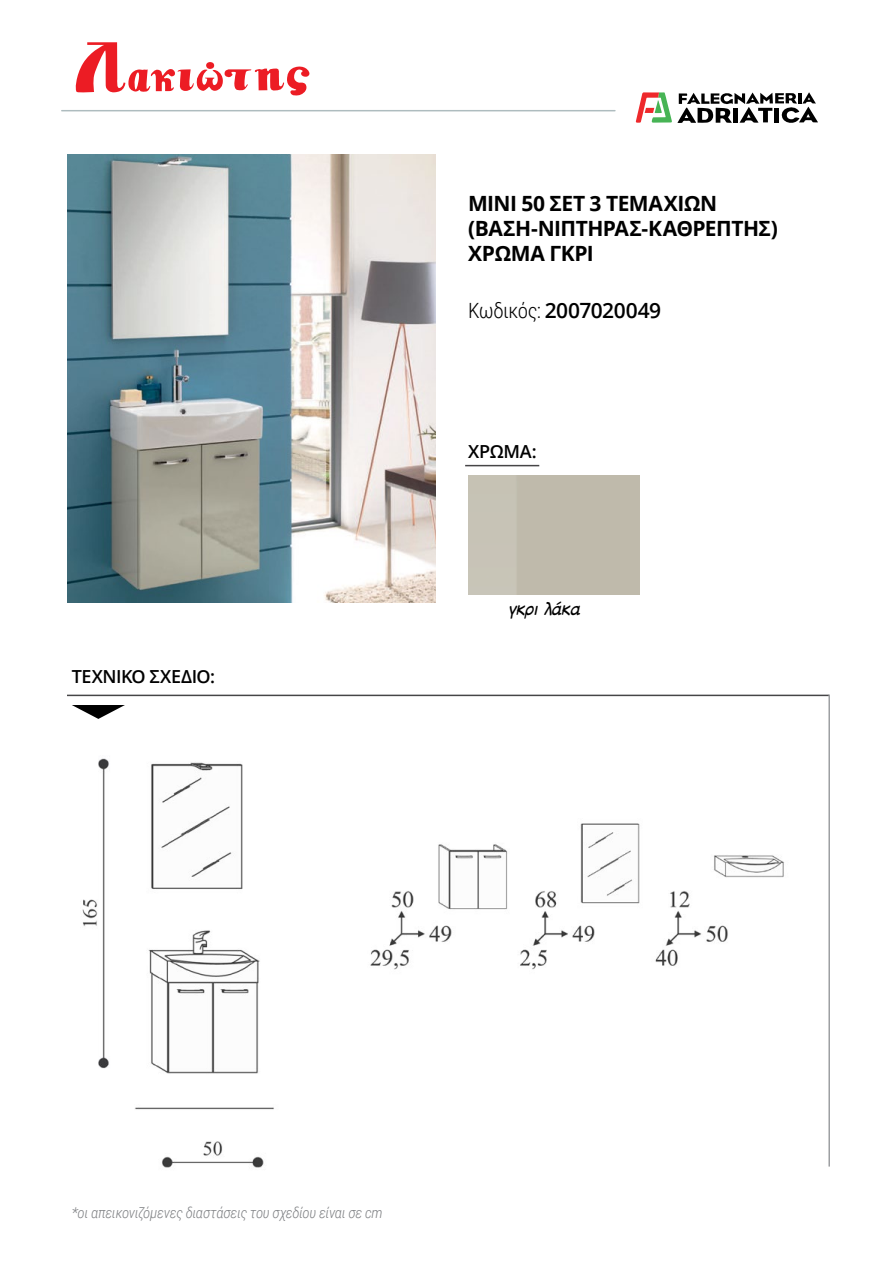
<style>
.page{position:relative;width:893px;height:1263px;background:#fff}
.page>*{position:absolute;margin:0;border:0;box-sizing:border-box;transform-origin:0 0}
.t1{font:700 21px/25.2px "Open Sans";letter-spacing:-.02em;color:#000}
.t2{font:600 21px "Open Sans";letter-spacing:-.025em;color:#000}
.t3{font:600 18px "Open Sans";letter-spacing:-.02em;color:#000}
.t4{font:italic 18px "PF Action Hero";letter-spacing:-.055em;color:#000}
.t5{font:italic 300 15px "Roboto Condensed";letter-spacing:-.025em;color:#808285}
.s1{font-family:"Roboto Condensed";font-weight:300}
</style>
<div class="page">
<img style="left:67px;top:155px;width:368px;height:448px">
<hr style="left:62px;top:110px;width:553px;height:1px;background:#aebcbf">
<svg style="left:636px;top:92px;width:182px;height:31px"></svg>
<svg style="left:75px;top:42px;width:235px;height:54px"></svg>
<hr style="left:67px;top:695px;width:762px;height:1px;background:#464547">
<hr style="left:828px;top:695px;width:2px;height:471px;background:#9d9fa2">
<svg style="left:72px;top:705px;width:53px;height:14px"></svg>
<img style="left:82px;top:758px;width:192px;height:410px">
<img style="left:520px;top:823px;width:120px;height:147px">
<img style="left:655px;top:855px;width:129px;height:111px">
<img style="left:370px;top:844px;width:138px;height:126px">
<hr style="left:465px;top:465px;width:74px;height:1px;background:#464547">
<p class="t3" style="left:72px;top:664px;width:145px">ΤΕΧΝΙΚΟ ΣΧΕΔΙΟ:</p>
<p class="t1" style="left:468px;top:190px;width:311px">ΜΙΝΙ 50 ΣΕΤ 3 ΤΕΜΑΧΙΩΝ (ΒΑΣΗ-ΝΙΠΤΗΡΑΣ-ΚΑΘΡΕΠΤΗΣ)<br>ΧΡΩΜΑ ΓΚΡΙ</p>
<p class="t2" style="left:468px;top:296px;width:194px"><span class="s1">Κωδικός:</span> 2007020049</p>
<p class="t3" style="left:468px;top:439px;width:70px">ΧΡΩΜΑ:</p>
<p class="t4" style="left:507px;top:597px;width:74px">γκρι λάκα</p>
<p class="t5" style="left:72px;top:1202px;width:312px">*οι απεικονιζόμενες διαστάσεις του σχεδίου είναι σε cm</p>
</div>
